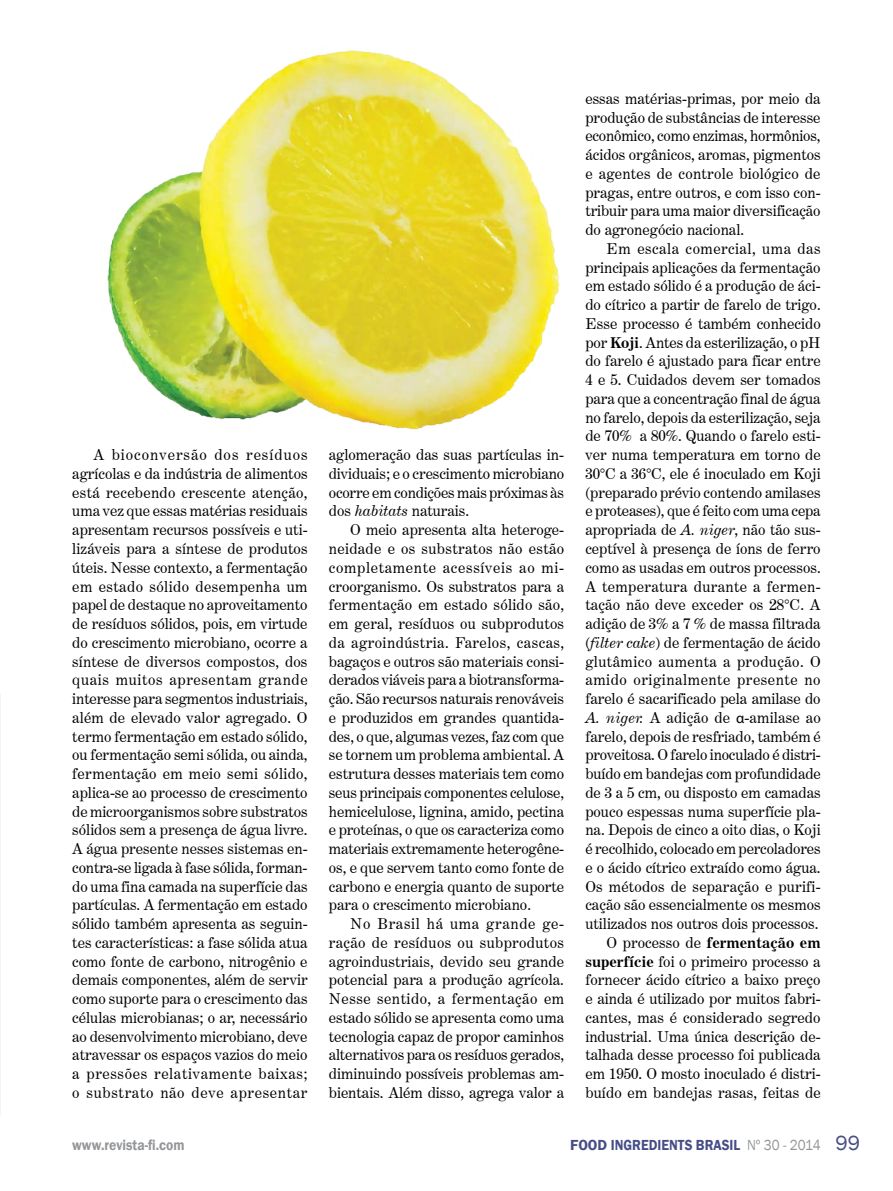
<style>
.page{position:relative;width:893px;height:1191px;background:#fff}
.page>*{position:absolute;margin:0;border:0;box-sizing:border-box;transform-origin:0 0}
.t1{font:15px/18.8px "Century Expanded BT";color:#000;text-align:justify}
.t2{font:15px "Century Expanded BT";letter-spacing:.03em;color:#000}
.t3{font:15px "Century Expanded BT";letter-spacing:.02em;color:#000}
.t4{font:15px "Century Expanded BT";letter-spacing:.025em;color:#000}
.t5{font:15px "Century Expanded BT";letter-spacing:.045em;color:#000}
.t6{font:600 15px "Franklin Gothic";color:#464d87}
.t7{font:15px "Century Expanded BT";letter-spacing:.035em;color:#000}
.t8{font:700 15px "Century Expanded BT";letter-spacing:.005em;color:#000}
.t9{font:600 15px "Franklin Gothic";color:#939598;scale:.9 1}
.s1{font-style:italic}
.s2{font-weight:700}
.s3{font-family:"Myriad Pro"}
.s4{font-weight:400}
.s5{font-weight:400;color:#939598}
.s6{font-weight:400;font-size:21px}
</style>
<div class="page">
<img style="left:107px;top:50px;width:453px;height:380px">
<p class="t1" style="left:72px;top:445px;width:237px;text-indent:21px">A bioconversão dos resíduos agrícolas e da indústria de alimentos está recebendo crescente atenção, uma vez que essas matérias residuais apresentam recursos possíveis e uti&shy;lizáveis para a síntese de produtos úteis. Nesse contexto, a fermentação em estado sólido desempenha um papel de destaque no aproveitamento de resíduos sólidos, pois, em virtude do crescimento microbiano, ocorre a síntese de diversos compostos, dos quais muitos apresentam grande interesse para segmentos industriais, além de elevado valor agregado. O termo fermentação em estado sólido, ou fermentação semi sólida, ou ainda, fermentação em meio semi sólido, aplica-se ao processo de crescimento de microorganismos sobre substratos sólidos sem a presença de água livre.<br>A água presente nesses sistemas en&shy;contra-se ligada à fase sólida, forman&shy;do uma fina camada na superfície das partículas. A fermentação em estado sólido também apresenta as seguin&shy;tes características: a fase sólida atua como fonte de carbono, nitrogênio e demais componentes, além de servir como suporte para o crescimento das células microbianas; o ar, necessário ao desenvolvimento microbiano, deve atravessar os espaços vazios do meio a pressões relativamente baixas; o substrato não deve apresentar</p>
<p class="t1" style="left:329px;top:445px;width:237px">aglomeração das suas partículas in-</p>
<p class="t1" style="left:329px;top:464px;width:237px">dividuais; e o crescimento microbiano</p>
<p class="t1" style="left:329px;top:483px;width:237px">ocorre em condições mais próximas às</p>
<p class="t1" style="left:329px;top:501px;width:142px">dos <span class="s1">habitats</span> naturais.</p>
<p class="t1" style="left:350px;top:520px;width:216px">O meio apresenta alta heteroge-</p>
<p class="t3" style="left:329px;top:539px;width:237px">neidade e os substratos não estão</p>
<p class="t5" style="left:329px;top:558px;width:237px">completamente acessíveis ao mi-</p>
<p class="t1" style="left:329px;top:576px;width:237px">croorganismo. Os substratos para a</p>
<p class="t1" style="left:329px;top:595px;width:237px">fermentação em estado sólido são,</p>
<p class="t1" style="left:329px;top:614px;width:237px">em geral, resíduos ou subprodutos</p>
<p class="t2" style="left:329px;top:633px;width:237px">da agroindústria. Farelos, cascas,</p>
<p class="t1" style="left:329px;top:651px;width:237px">bagaços e outros são materiais consi-</p>
<p class="t1" style="left:329px;top:670px;width:237px">derados viáveis para a biotransforma-</p>
<p class="t1" style="left:329px;top:689px;width:237px">ção. São recursos naturais renováveis</p>
<p class="t1" style="left:329px;top:708px;width:237px">e produzidos em grandes quantida-</p>
<p class="t1" style="left:329px;top:726px;width:237px">des, o que, algumas vezes, faz com que</p>
<p class="t1" style="left:329px;top:745px;width:237px">se tornem um problema ambiental. A</p>
<p class="t1" style="left:329px;top:764px;width:237px">estrutura desses materiais tem como</p>
<p class="t1" style="left:329px;top:783px;width:237px">seus principais componentes celulose,</p>
<p class="t1" style="left:329px;top:801px;width:237px">hemicelulose, lignina, amido, pectina</p>
<p class="t1" style="left:329px;top:820px;width:237px">e proteínas, o que os caracteriza como</p>
<p class="t1" style="left:329px;top:839px;width:237px">materiais extremamente heterogêne-</p>
<p class="t1" style="left:329px;top:858px;width:237px">os, e que servem tanto como fonte de</p>
<p class="t1" style="left:329px;top:876px;width:237px">carbono e energia quanto de suporte</p>
<p class="t1" style="left:329px;top:895px;width:204px">para o crescimento microbiano.</p>
<p class="t5" style="left:350px;top:914px;width:216px">No Brasil há uma grande ge-</p>
<p class="t4" style="left:329px;top:933px;width:237px">ração de resíduos ou subprodutos</p>
<p class="t1" style="left:329px;top:951px;width:237px">agroindustriais, devido seu grande</p>
<p class="t1" style="left:329px;top:970px;width:237px">potencial para a produção agrícola.</p>
<p class="t2" style="left:329px;top:989px;width:237px">Nesse sentido, a fermentação em</p>
<p class="t1" style="left:329px;top:1008px;width:237px">estado sólido se apresenta como uma</p>
<p class="t1" style="left:329px;top:1026px;width:237px">tecnologia capaz de propor caminhos</p>
<p class="t1" style="left:329px;top:1045px;width:237px">alternativos para os resíduos gerados,</p>
<p class="t1" style="left:329px;top:1064px;width:237px">diminuindo possíveis problemas am-</p>
<p class="t1" style="left:329px;top:1083px;width:237px">bientais. Além disso, agrega valor a</p>
<p class="t1" style="left:585px;top:89px;width:237px">essas matérias-primas, por meio da</p>
<p class="t1" style="left:585px;top:108px;width:237px">produção de substâncias de interesse</p>
<p class="t1" style="left:585px;top:126px;width:237px">econômico, como enzimas, hormônios,</p>
<p class="t1" style="left:585px;top:145px;width:237px">ácidos orgânicos, aromas, pigmentos</p>
<p class="t1" style="left:585px;top:164px;width:237px">e agentes de controle biológico de</p>
<p class="t1" style="left:585px;top:183px;width:237px">pragas, entre outros, e com isso con-</p>
<p class="t1" style="left:585px;top:201px;width:237px">tribuir para uma maior diversificação</p>
<p class="t1" style="left:585px;top:220px;width:160px">do agronegócio nacional.</p>
<p class="t2" style="left:607px;top:239px;width:216px">Em escala comercial, uma das</p>
<p class="t1" style="left:585px;top:258px;width:237px">principais aplicações da fermentação</p>
<p class="t1" style="left:585px;top:276px;width:237px">em estado sólido é a produção de áci-</p>
<p class="t1" style="left:585px;top:295px;width:237px">do cítrico a partir de farelo de trigo.</p>
<p class="t1" style="left:585px;top:314px;width:237px">Esse processo é também conhecido</p>
<p class="t1" style="left:585px;top:333px;width:237px">por <span class="s2">Koji</span>. Antes da esterilização, o pH</p>
<p class="t1" style="left:585px;top:351px;width:237px">do farelo é ajustado para ficar entre</p>
<p class="t1" style="left:585px;top:370px;width:237px">4 e 5. Cuidados devem ser tomados</p>
<p class="t1" style="left:585px;top:389px;width:237px">para que a concentração final de água</p>
<p class="t1" style="left:585px;top:408px;width:237px">no farelo, depois da esterilização, seja</p>
<p class="t1" style="left:585px;top:426px;width:237px">de 70% a 80%. Quando o farelo esti-</p>
<p class="t1" style="left:585px;top:445px;width:237px">ver numa temperatura em torno de</p>
<p class="t1" style="left:585px;top:464px;width:237px">30°C a 36°C, ele é inoculado em Koji</p>
<p class="t1" style="left:585px;top:483px;width:237px">(preparado prévio contendo amilases</p>
<p class="t1" style="left:585px;top:501px;width:237px">e proteases), que é feito com uma cepa</p>
<p class="t1" style="left:585px;top:520px;width:237px">apropriada de <span class="s1">A. niger</span>, não tão sus-</p>
<p class="t1" style="left:585px;top:539px;width:237px">ceptível à presença de íons de ferro</p>
<p class="t1" style="left:585px;top:558px;width:237px">como as usadas em outros processos.</p>
<p class="t3" style="left:585px;top:577px;width:237px">A temperatura durante a fermen-</p>
<p class="t1" style="left:585px;top:595px;width:237px">tação não deve exceder os 28°C. A</p>
<p class="t1" style="left:585px;top:614px;width:237px">adição de 3% a 7 % de massa filtrada</p>
<p class="t1" style="left:585px;top:633px;width:237px">(<span class="s1">filter cake</span>) de fermentação de ácido</p>
<p class="t4" style="left:585px;top:652px;width:237px">glutâmico aumenta a produção. O</p>
<p class="t7" style="left:585px;top:671px;width:237px">amido originalmente presente no</p>
<p class="t1" style="left:585px;top:689px;width:237px">farelo é sacarificado pela amilase do</p>
<p class="t1" style="left:585px;top:708px;width:237px"><span class="s1">A. niger.</span> A adição de <span class="s3">α</span>-amilase ao</p>
<p class="t1" style="left:585px;top:726px;width:237px">farelo, depois de resfriado, também é</p>
<p class="t1" style="left:585px;top:745px;width:237px">proveitosa. O farelo inoculado é distri-</p>
<p class="t1" style="left:585px;top:764px;width:237px">buído em bandejas com profundidade</p>
<p class="t1" style="left:585px;top:783px;width:237px">de 3 a 5 cm, ou disposto em camadas</p>
<p class="t1" style="left:585px;top:801px;width:237px">pouco espessas numa superfície pla-</p>
<p class="t1" style="left:585px;top:820px;width:237px">na. Depois de cinco a oito dias, o Koji</p>
<p class="t1" style="left:585px;top:839px;width:237px">é recolhido, colocado em percoladores</p>
<p class="t1" style="left:585px;top:858px;width:237px">e o ácido cítrico extraído como água.</p>
<p class="t1" style="left:585px;top:876px;width:237px">Os métodos de separação e purifi-</p>
<p class="t1" style="left:585px;top:895px;width:237px">cação são essencialmente os mesmos</p>
<p class="t1" style="left:585px;top:914px;width:235px">utilizados nos outros dois processos.</p>
<p class="t8" style="left:607px;top:933px;width:216px"><span class="s4">O processo de</span> fermentação em</p>
<p class="t1" style="left:585px;top:951px;width:237px"><span class="s2">superfície</span> foi o primeiro processo a</p>
<p class="t1" style="left:585px;top:970px;width:237px">fornecer ácido cítrico a baixo preço</p>
<p class="t1" style="left:585px;top:989px;width:237px">e ainda é utilizado por muitos fabri-</p>
<p class="t1" style="left:585px;top:1008px;width:237px">cantes, mas é considerado segredo</p>
<p class="t1" style="left:585px;top:1026px;width:237px">industrial. Uma única descrição de-</p>
<p class="t1" style="left:585px;top:1045px;width:237px">talhada desse processo foi publicada</p>
<p class="t1" style="left:585px;top:1064px;width:237px">em 1950. O mosto inoculado é distri-</p>
<p class="t1" style="left:585px;top:1083px;width:237px">buído em bandejas rasas, feitas de</p>
<p class="t9" style="left:72px;top:1135px;width:126px">www.revista-fi.com</p>
<p class="t6" style="left:570px;top:1135px;width:292px">FOOD INGREDIENTS BRASIL <span class="s5">Nº 30 - 2014</span> <span class="s6">99</span></p>
</div>
